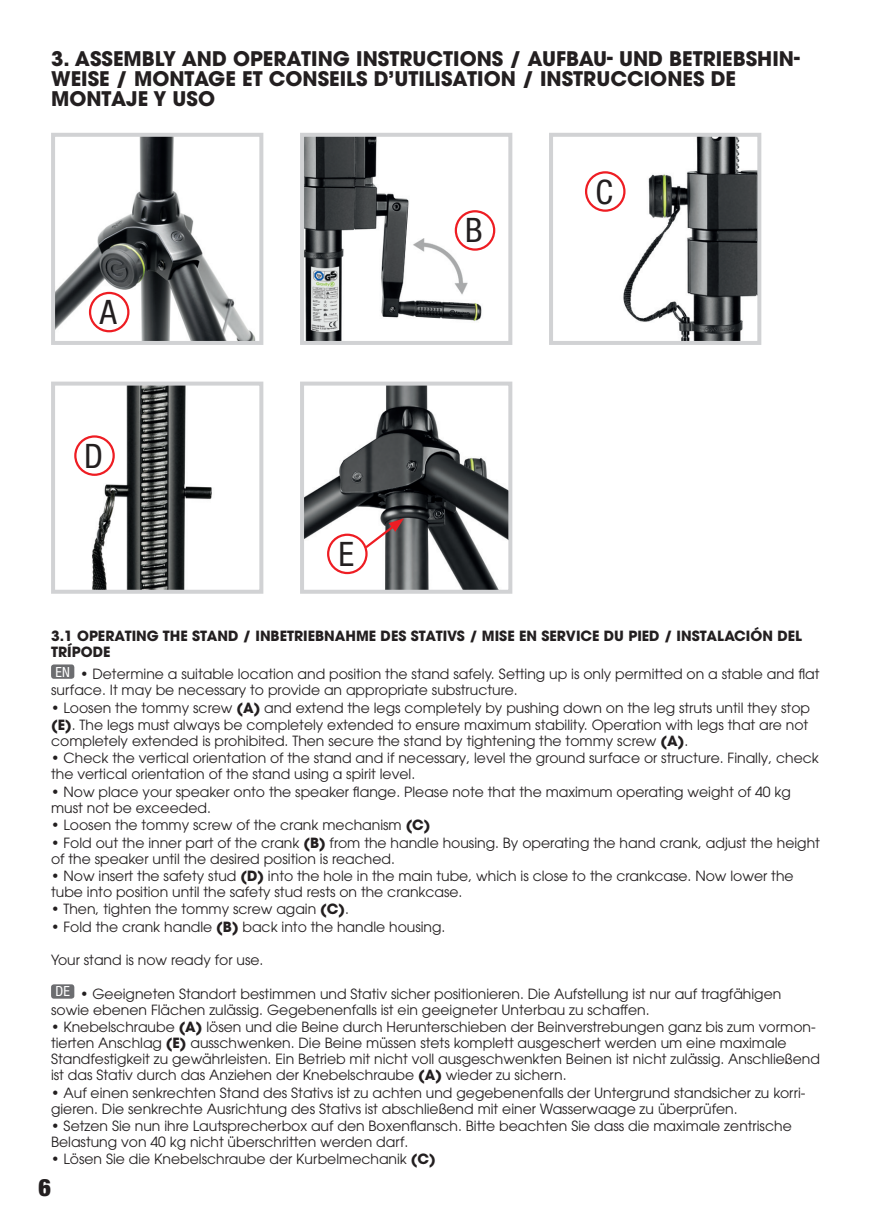
<style>
.page{position:relative;width:874px;height:1225px;background:#fff}
.page>*{position:absolute;margin:0;border:0;box-sizing:border-box;transform-origin:0 0}
.t1{font:condensed 33.8px "Helvetica Neue LT Pro";color:#231f20}
.t2{font:900 condensed 24px "Helvetica Neue LT Pro";color:#231f20}
.t3{font:700 20px/20px "ITC Avant Garde Std";color:#231f20}
.t4{font:14px/16px "ITC Avant Garde Std";color:#231f20}
.t5{font:700 14px/16px "ITC Avant Garde Std";color:#231f20}
.s1{font-weight:700}
</style>
<div class="page">
<svg style="left:51px;top:133px;width:213px;height:212px"></svg>
<div style="left:89px;top:292px;width:40px;height:40px;border:2px solid #ee1d23;border-radius:50%"></div>
<svg style="left:300px;top:133px;width:213px;height:212px"></svg>
<div style="left:454px;top:210px;width:41px;height:41px;border:2px solid #ee1d23;border-radius:50%"></div>
<svg style="left:549px;top:133px;width:213px;height:212px"></svg>
<div style="left:584px;top:171px;width:41px;height:41px;border:2px solid #ee1d23;border-radius:50%"></div>
<svg style="left:51px;top:381px;width:213px;height:213px"></svg>
<div style="left:74px;top:435px;width:41px;height:41px;border:2px solid #ee1d23;border-radius:50%"></div>
<svg style="left:300px;top:381px;width:213px;height:213px"></svg>
<div style="left:327px;top:533px;width:40px;height:41px;border:2px solid #ee1d23;border-radius:50%"></div>
<svg style="left:362px;top:518px;width:42px;height:32px"></svg>
<div style="left:51px;top:664px;width:23px;height:15px;background:#6c6d70;border-radius:3px"></div>
<div style="left:51px;top:984px;width:23px;height:14px;background:#6c6d70;border-radius:3px"></div>
<h3 class="t3" style="left:51px;top:48px;width:749px">3. ASSEMBLY AND OPERATING INSTRUCTIONS / AUFBAU- UND BETRIEBSHIN-<br>WEISE / MONTAGE ET CONSEILS D’UTILISATION / INSTRUCCIONES DE<br>MONTAJE Y USO</h3>
<h1 class="t1" style="left:100px;top:292px;width:18px">A</h1>
<h1 class="t1" style="left:84px;top:436px;width:20px">D</h1>
<h1 class="t1" style="left:465px;top:211px;width:19px">B</h1>
<h1 class="t1" style="left:595px;top:172px;width:19px">C</h1>
<h1 class="t1" style="left:338px;top:534px;width:17px">E</h1>
<p class="t5" style="left:51px;top:628px;width:752px">3.1 OPERATING THE STAND / INBETRIEBNAHME DES STATIVS / MISE EN SERVICE DU PIED / INSTALACIÓN DEL<br>TRÍPODE</p>
<p class="t4" style="left:51px;top:665px;width:769px;text-indent:5px"><sup>EN</sup> • Determine a suitable location and position the stand safely. Setting up is only permitted on a stable and flat surface. It may be necessary to provide an appropriate substructure.</p>
<p class="t4" style="left:51px;top:699px;width:760px">• Loosen the tommy screw <span class="s1">(A)</span> and extend the legs completely by pushing down on the leg struts until they stop <span class="s1">(E)</span>. The legs must always be completely extended to ensure maximum stability. Operation with legs that are not completely extended is prohibited. Then secure the stand by tightening the tommy screw <span class="s1">(A)</span>.</p>
<p class="t4" style="left:51px;top:750px;width:769px">• Check the vertical orientation of the stand and if necessary, level the ground surface or structure. Finally, check the vertical orientation of the stand using a spirit level.</p>
<p class="t4" style="left:51px;top:783px;width:740px">• Now place your speaker onto the speaker flange. Please note that the maximum operating weight of 40 kg must not be exceeded.</p>
<p class="t4" style="left:51px;top:817px;width:381px">• Loosen the tommy screw of the crank mechanism <span class="s1">(C)</span></p>
<p class="t4" style="left:51px;top:834px;width:770px">• Fold out the inner part of the crank <span class="s1">(B)</span> from the handle housing. By operating the hand crank, adjust the height of the speaker until the desired position is reached.</p>
<p class="t4" style="left:51px;top:867px;width:743px">• Now insert the safety stud <span class="s1">(D)</span> into the hole in the main tube, which is close to the crankcase. Now lower the tube into position until the safety stud rests on the crankcase.</p>
<p class="t4" style="left:51px;top:901px;width:299px">• Then, tighten the tommy screw again <span class="s1">(C)</span>.</p>
<p class="t4" style="left:51px;top:918px;width:396px">• Fold the crank handle <span class="s1">(B)</span> back into the handle housing.</p>
<p class="t4" style="left:51px;top:952px;width:214px">Your stand is now ready for use.</p>
<p class="t4" style="left:51px;top:985px;width:731px;text-indent:5px"><sup>DE</sup> • Geeigneten Standort bestimmen und Stativ sicher positionieren. Die Aufstellung ist nur auf tragfähigen sowie ebenen Flächen zulässig. Gegebenenfalls ist ein geeigneter Unterbau zu schaffen.</p>
<p class="t4" style="left:51px;top:1018px;width:770px">• Knebelschraube <span class="s1">(A)</span> lösen und die Beine durch Herunterschieben der Beinverstrebungen ganz bis zum vormon&shy;tierten Anschlag <span class="s1">(E)</span> ausschwenken. Die Beine müssen stets komplett ausgeschert werden um eine maximale Standfestigkeit zu gewährleisten. Ein Betrieb mit nicht voll ausgeschwenkten Beinen ist nicht zulässig. Anschließend ist das Stativ durch das Anziehen der Knebelschraube <span class="s1">(A)</span> wieder zu sichern.</p>
<p class="t4" style="left:51px;top:1084px;width:755px">• Auf einen senkrechten Stand des Stativs ist zu achten und gegebenenfalls der Untergrund standsicher zu korri&shy;gieren. Die senkrechte Ausrichtung des Stativs ist abschließend mit einer Wasserwaage zu überprüfen.</p>
<p class="t4" style="left:51px;top:1117px;width:741px">• Setzen Sie nun ihre Lautsprecherbox auf den Boxenflansch. Bitte beachten Sie dass die maximale zentrische<br>Belastung von 40 kg nicht überschritten werden darf.</p>
<p class="t4" style="left:51px;top:1151px;width:386px">• Lösen Sie die Knebelschraube der Kurbelmechanik <span class="s1">(C)</span></p>
<h2 class="t2" style="left:39px;top:1172px;width:14px">6</h2>
</div>
